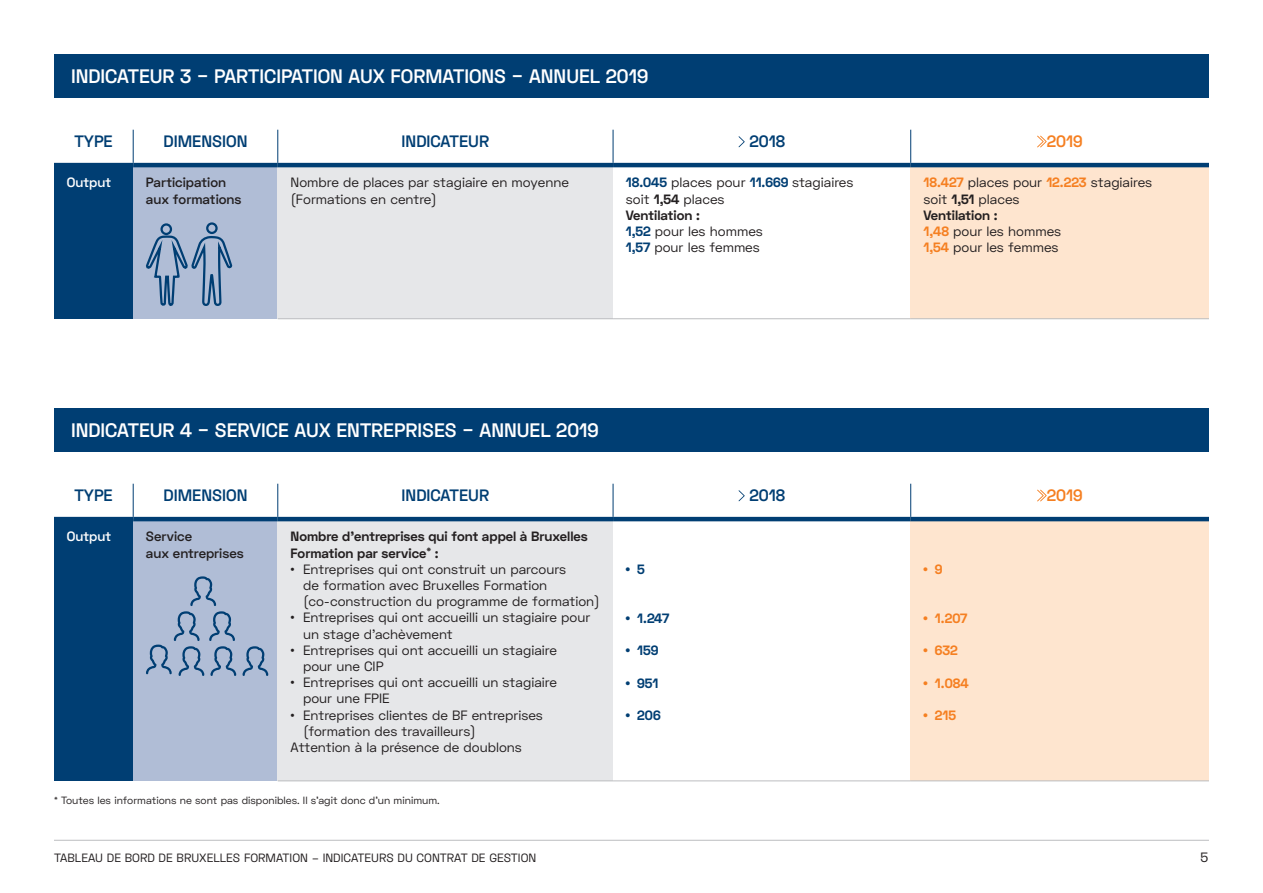
<style>
.page{position:relative;width:1263px;height:893px;background:#fff}
.page>*{position:absolute;margin:0;border:0;box-sizing:border-box;transform-origin:0 0}
.t1{font:600 19.5px "Space Grotesk";color:#fff}
.t2{font:600 16.5px "Space Grotesk";color:#003e73}
.t3{font:600 16.5px "Space Grotesk";color:#f57f21}
.t4{font:13.5px/16.2px "Space Grotesk";color:#231f20}
.t5{font:700 13.5px/16.2px "Space Grotesk";color:#231f20}
.t6{font:600 13.5px/16.2px "Space Grotesk";color:#231f20}
.t7{font:700 13.5px "Space Grotesk";color:#f57f21}
.t8{font:700 13.5px "Space Grotesk";color:#003e73}
.t9{font:600 13.5px "Space Grotesk";color:#fff}
.t10{font:12px "Space Grotesk";color:#231f20}
.t11{font:10.5px "Space Grotesk";color:#231f20}
.s1{font-weight:700;color:#003e73}
.s2{font-weight:700}
.s3{font-weight:700;color:#f57f21}
</style>
<div class="page">
<hr style="left:54px;top:840px;width:1155px;height:1px;background:#bcbdc0">
<div style="left:54px;top:165px;width:79px;height:154px;background:#003e73"></div>
<div style="left:133px;top:165px;width:145px;height:154px;background:#b0bdd6"></div>
<div style="left:278px;top:165px;width:335px;height:154px;background:#e6e7e9"></div>
<div style="left:911px;top:165px;width:298px;height:154px;background:#fee5cf"></div>
<hr style="left:133px;top:130px;width:1px;height:33px;background:#003e73">
<hr style="left:277px;top:130px;width:1px;height:33px;background:#003e73">
<hr style="left:613px;top:130px;width:1px;height:33px;background:#003e73">
<hr style="left:910px;top:130px;width:1px;height:33px;background:#003e73">
<hr style="left:54px;top:163px;width:79px;height:4px;background:#003e73">
<hr style="left:133px;top:163px;width:145px;height:4px;background:#003e73">
<hr style="left:278px;top:163px;width:335px;height:4px;background:#003e73">
<hr style="left:613px;top:163px;width:298px;height:4px;background:#003e73">
<hr style="left:911px;top:163px;width:298px;height:4px;background:#003e73">
<hr style="left:278px;top:318px;width:335px;height:1px;background:#bcbdc0">
<hr style="left:613px;top:318px;width:298px;height:1px;background:#bcbdc0">
<hr style="left:911px;top:318px;width:298px;height:1px;background:#bcbdc0">
<svg style="left:738px;top:136px;width:7px;height:11px"></svg>
<svg style="left:1037px;top:136px;width:10px;height:11px"></svg>
<svg style="left:146px;top:222px;width:87px;height:84px"></svg>
<div style="left:54px;top:519px;width:79px;height:262px;background:#003e73"></div>
<div style="left:133px;top:519px;width:145px;height:262px;background:#b0bdd6"></div>
<div style="left:278px;top:519px;width:335px;height:262px;background:#e6e7e9"></div>
<div style="left:911px;top:519px;width:298px;height:262px;background:#fee5cf"></div>
<hr style="left:133px;top:484px;width:1px;height:33px;background:#003e73">
<hr style="left:277px;top:484px;width:1px;height:33px;background:#003e73">
<hr style="left:613px;top:484px;width:1px;height:33px;background:#003e73">
<hr style="left:910px;top:484px;width:1px;height:33px;background:#003e73">
<hr style="left:54px;top:517px;width:79px;height:4px;background:#003e73">
<hr style="left:133px;top:517px;width:145px;height:4px;background:#003e73">
<hr style="left:278px;top:517px;width:335px;height:4px;background:#003e73">
<hr style="left:613px;top:517px;width:298px;height:4px;background:#003e73">
<hr style="left:911px;top:517px;width:298px;height:4px;background:#003e73">
<hr style="left:278px;top:780px;width:335px;height:1px;background:#bcbdc0">
<hr style="left:613px;top:780px;width:298px;height:1px;background:#bcbdc0">
<hr style="left:911px;top:780px;width:298px;height:1px;background:#bcbdc0">
<svg style="left:738px;top:490px;width:7px;height:11px"></svg>
<svg style="left:1037px;top:490px;width:10px;height:11px"></svg>
<svg style="left:146px;top:576px;width:90px;height:100px"></svg>
<svg style="left:243px;top:646px;width:25px;height:30px"></svg>
<div style="left:54px;top:54px;width:1155px;height:44px;background:#003e73"></div>
<div style="left:54px;top:408px;width:1155px;height:44px;background:#003e73"></div>
<h1 class="t1" style="left:71px;top:63px;width:579px">INDICATEUR 3 – PARTICIPATION AUX FORMATIONS – ANNUEL 2019</h1>
<p class="t2" style="left:74px;top:131px;width:40px">TYPE</p>
<p class="t2" style="left:163px;top:131px;width:85px">DIMENSION</p>
<p class="t2" style="left:402px;top:131px;width:89px">INDICATEUR</p>
<p class="t2" style="left:749px;top:131px;width:37px">2018</p>
<p class="t3" style="left:1047px;top:131px;width:37px">2019</p>
<p class="t9" style="left:67px;top:174px;width:46px">Output</p>
<p class="t6" style="left:146px;top:175px;width:97px">Participation aux formations</p>
<p class="t4" style="left:291px;top:174px;width:280px">Nombre de places par stagiaire en moyenne (Formations en centre)</p>
<p class="t4" style="left:626px;top:174px;width:229px"><span class="s1">18.045</span> places pour <span class="s1">11.669</span> stagiaires soit <span class="s2">1,54</span> places<br><span class="s2">Ventilation :<br></span><span class="s1">1,52</span> pour les hommes<br><span class="s1">1,57</span> pour les femmes</p>
<p class="t4" style="left:923px;top:174px;width:230px"><span class="s3">18.427</span> places pour <span class="s3">12.223</span> stagiaires soit <span class="s2">1,51</span> places<br><span class="s2">Ventilation :<br></span><span class="s3">1,48</span> pour les hommes<br><span class="s3">1,54</span> pour les femmes</p>
<h1 class="t1" style="left:71px;top:417px;width:529px">INDICATEUR 4 – SERVICE AUX ENTREPRISES – ANNUEL 2019</h1>
<p class="t2" style="left:74px;top:485px;width:40px">TYPE</p>
<p class="t2" style="left:163px;top:485px;width:85px">DIMENSION</p>
<p class="t2" style="left:402px;top:485px;width:89px">INDICATEUR</p>
<p class="t2" style="left:749px;top:485px;width:37px">2018</p>
<p class="t3" style="left:1047px;top:485px;width:37px">2019</p>
<p class="t9" style="left:67px;top:528px;width:46px">Output</p>
<p class="t6" style="left:146px;top:529px;width:99px">Service<br>aux entreprises</p>
<p class="t5" style="left:291px;top:529px;width:299px">Nombre d’entreprises qui font appel à Bruxelles<br>Formation par service<sup>*</sup> :</p>
<p class="t4" style="left:303px;top:561px;width:298px;text-indent:-13px">• Entreprises qui ont construit un parcours<br>de formation avec Bruxelles Formation (co-construction du programme de formation)</p>
<p class="t4" style="left:303px;top:609px;width:289px;text-indent:-13px">• Entreprises qui ont accueilli un stagiaire pour un stage d’achèvement</p>
<p class="t4" style="left:303px;top:642px;width:255px;text-indent:-13px">• Entreprises qui ont accueilli un stagiaire pour une CIP</p>
<p class="t4" style="left:303px;top:674px;width:255px;text-indent:-13px">• Entreprises qui ont accueilli un stagiaire pour une FPIE</p>
<p class="t4" style="left:291px;top:707px;width:254px">• Entreprises clientes de BF entreprises</p>
<p class="t4" style="left:303px;top:723px;width:174px">(formation des travailleurs)</p>
<p class="t4" style="left:291px;top:739px;width:233px">Attention à la présence de doublons</p>
<p class="t7" style="left:923px;top:561px;width:21px">• 9</p>
<p class="t7" style="left:923px;top:609px;width:45px">• 1.207</p>
<p class="t7" style="left:923px;top:642px;width:36px">• 632</p>
<p class="t7" style="left:923px;top:674px;width:47px">• 1.084</p>
<p class="t7" style="left:923px;top:707px;width:34px">• 215</p>
<p class="t8" style="left:626px;top:561px;width:21px">• 5</p>
<p class="t8" style="left:626px;top:609px;width:45px">• 1.247</p>
<p class="t8" style="left:626px;top:642px;width:34px">• 159</p>
<p class="t8" style="left:626px;top:674px;width:34px">• 951</p>
<p class="t8" style="left:626px;top:707px;width:36px">• 206</p>
<p class="t11" style="left:54px;top:794px;width:387px"><sup>*</sup> Toutes les informations ne sont pas disponibles. Il s’agit donc d’un minimum.</p>
<p class="t10" style="left:54px;top:850px;width:484px">TABLEAU DE BORD DE BRUXELLES FORMATION – INDICATEURS DU CONTRAT DE GESTION</p>
<p class="t4" style="left:1200px;top:849px;width:9px">5</p>
</div>
